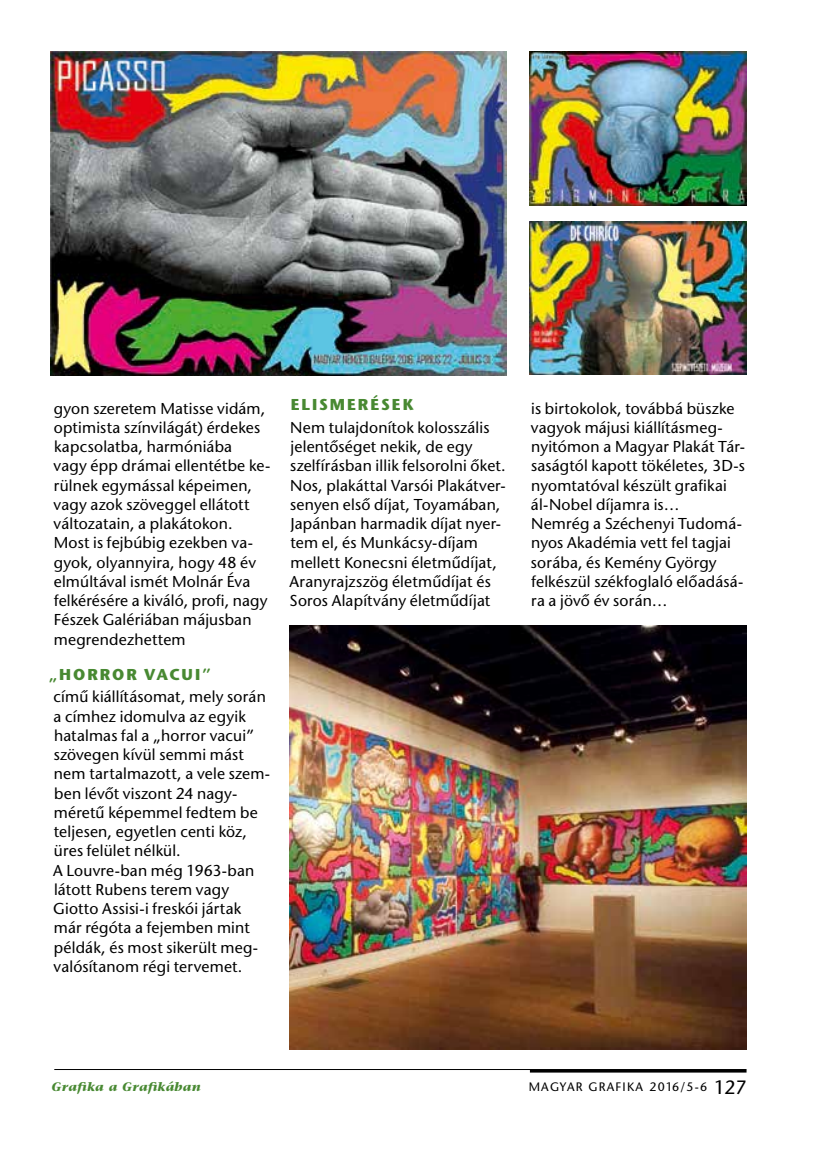
<style>
.page{position:relative;width:819px;height:1166px;background:#fff}
.page>*{position:absolute;margin:0;border:0;box-sizing:border-box;transform-origin:0 0}
.t1{font:15.75px/19.2px "Stone Sans H";letter-spacing:.01em;color:#000}
.t2{font:15.75px "Stone Sans Bold H";letter-spacing:.125em;color:#488932}
.t3{font:12.25px "Stone Sans H";letter-spacing:.1em;color:#000}
.t4{font:12.25px "Stone Serif Bold Italic H";letter-spacing:.025em;color:#488932}
.s1{font-size:19.25px}
</style>
<div class="page">
<hr style="left:54px;top:1069px;width:692px;height:1px;background:#000">
<hr style="left:530px;top:1070px;width:216px;height:2px;background:#000">
<img style="left:290px;top:626px;width:456px;height:423px">
<img style="left:529px;top:52px;width:217px;height:153px">
<img style="left:530px;top:221px;width:216px;height:153px">
<img style="left:51px;top:52px;width:455px;height:323px">
<p class="t1" style="left:54px;top:399px;width:218px">gyon szeretem matisse vidám, optimista színvilágát) érdekes kapcsolatba, harmóniába<br>vagy épp drámai ellentétbe ke&shy;rülnek egymással képeimen, vagy azok szöveggel ellátott változatain, a plakátokon. most is fejbúbig ezekben va&shy;gyok, olyannyira, hogy 48 év elmúltával ismét molnár Éva felkérésére a kiváló, profi, nagy fészek galériában májusban megrendezhettem</p>
<p class="t2" style="left:49px;top:664px;width:163px">„HORROR VACUI”</p>
<p class="t1" style="left:53px;top:687px;width:219px">címû kiállításomat, mely során a címhez idomulva az egyik hatalmas fal a „horror vacui” szövegen kívül semmi mást nem tartalmazott, a vele szem&shy;ben lévôt viszont 24 nagy&shy;méretû képemmel fedtem be teljesen, egyetlen centi köz, üres felület nélkül.<br>a Louvre-ban még 1963-ban látott rubens terem vagy giotto assisi-i freskói jártak már régóta a fejemben mint példák, és most sikerült meg&shy;valósítanom régi tervemet.</p>
<p class="t2" style="left:291px;top:395px;width:125px">ELISMERÉSEK</p>
<p class="t1" style="left:289px;top:418px;width:217px">Nem tulajdonítok kolosszális jelentôséget nekik, de egy szelfírásban illik felsorolni ôket.<br>Nos, plakáttal Varsói Plakátver&shy;senyen elsô díjat, Toyamában,<br>Japánban harmadik díjat nyer&shy;tem el, és munkácsy-díjam mellett konecsni életmûdíjat, aranyrajzszög életmûdíjat és<br>Soros alapítvány életmûdíjat</p>
<p class="t1" style="left:531px;top:398px;width:216px">is birtokolok, továbbá büszke vagyok májusi kiállításmeg&shy;nyitómon a magyar Plakát Tár&shy;saságtól kapott tökéletes, 3D-s nyomtatóval készült grafikai ál-Nobel díjamra is…<br>Nemrég a Széchenyi Tudomá&shy;nyos akadémia vett fel tagjai sorába, és kemény györgy felkészül székfoglaló elôadásá&shy;ra a jövô év során…</p>
<p class="t4" style="left:52px;top:1079px;width:151px">Grafika a Grafikában</p>
<p class="t3" style="left:528px;top:1080px;width:219px">magyar grafika 2016/5-6 <span class="s1">127</span></p>
</div>
